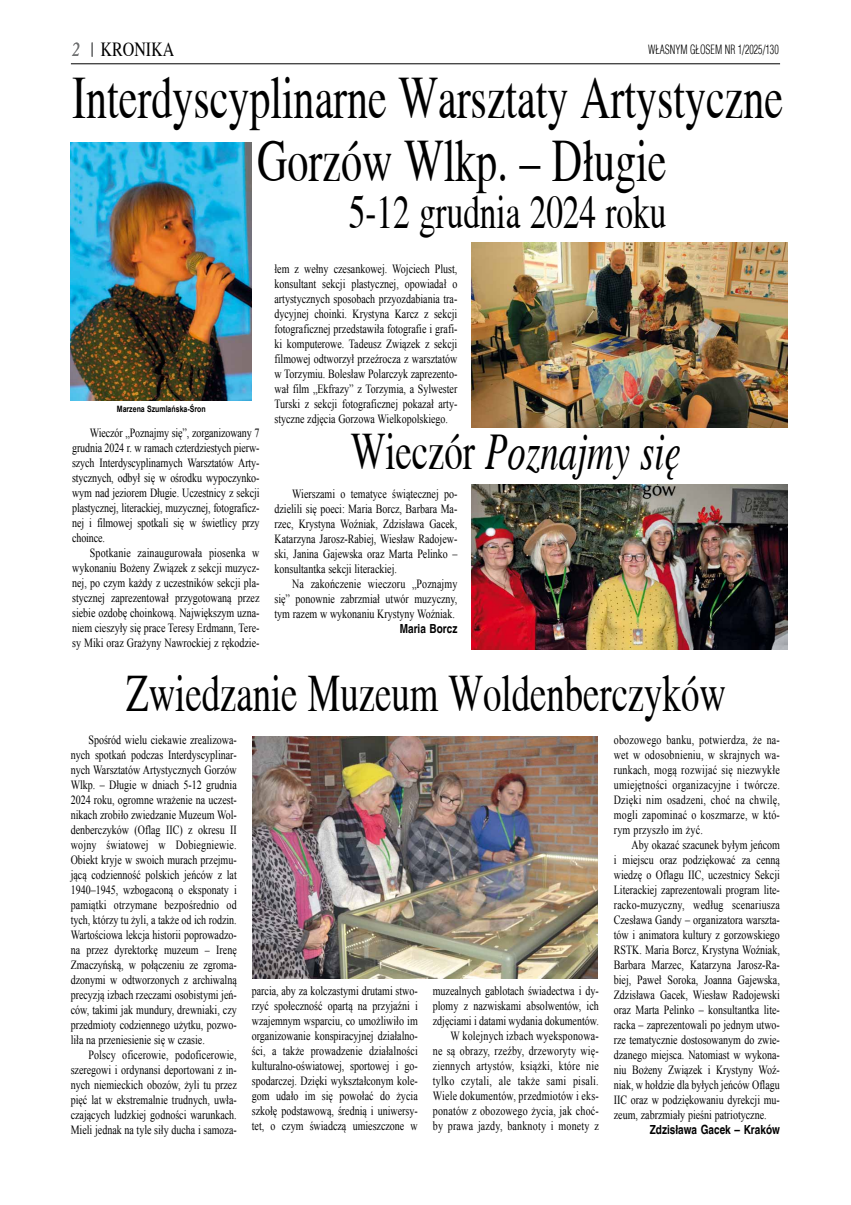
<style>
.page{position:relative;width:851px;height:1205px;background:#fff}
.page>*{position:absolute;margin:0;border:0;box-sizing:border-box;transform-origin:0 0}
.t1{font:60px/63.8px "Toronto";color:#000;scale:.7 1}
.t2{font:52.5px "Toronto";color:#000;scale:.7 1}
.t3{font:italic 52.5px "Toronto";color:#000;scale:.7 1}
.t4{font:47.5px "Toronto";color:#000;scale:.7 1}
.t5{font:20px "Toronto";color:#000;scale:.8 1}
.t6{font:12.5px/15px "Times New Roman";color:#000;text-align:justify;scale:.8 1}
.t7{font:12.5px/15px "Times New Roman";letter-spacing:.02em;color:#000;text-align:right;scale:.8 1}
.t8{font:700 12.5px "Switzerland";color:#000;scale:.8 1}
.t9{font:300 12.5px "Switzerland Cond";color:#000;scale:.8 1}
.t10{font:700 8.75px "Arial";color:#000;scale:.8 1}
.s1{font-style:italic;color:#707172}
.s2{font-style:normal}
.s3{font-family:"Toronto"}
</style>
<div class="page">
<hr style="left:71px;top:64px;width:709px;height:1px;background:#000">
<svg style="left:92px;top:43px;width:1px;height:14px"></svg>
<img style="left:253px;top:736px;width:344px;height:242px">
<img style="left:71px;top:143px;width:181px;height:257px">
<img style="left:471px;top:485px;width:316px;height:165px">
<img style="left:471px;top:243px;width:316px;height:184px">
<h3 class="t5" style="left:72px;top:38px;width:129px"><span class="s1">2</span> KRONIKA</h3>
<p class="t9" style="left:648px;top:42px;width:165px">W£ASNYM G£OSEM NR 1/2025/130</p>
<h1 class="t1" style="left:257px;top:66px;width:752px;text-indent:-185px">Interdyscyplinarne Warsztaty Artystyczne<br>Gorzów Wlkp. – Długie</h1>
<h3 class="t4" style="left:349px;top:185px;width:455px">5-12 grudnia 2024 roku</h3>
<p class="t10" style="left:117px;top:403px;width:113px">Marzena Szumlańska-Śron</p>
<p class="t6" style="left:72px;top:425px;width:236px;text-indent:18px">Wieczór „Poznajmy się”, zorganizowany 7 grudnia 2024 r. w ramach czterdziestych pierw&shy;szych Interdyscyplinarnych Warsztatów Arty&shy;stycznych, odbył się w ośrodku wypoczynko&shy;wym nad jeziorem Długie. Uczestnicy z sekcji plastycznej, literackiej, muzycznej, fotograficz&shy;nej i filmowej spotkali się w świetlicy przy choince.</p>
<p class="t6" style="left:72px;top:545px;width:236px;text-indent:18px">Spotkanie zainaugurowała piosenka w wykonaniu Bożeny Związek z sekcji muzycz&shy;nej, po czym każdy z uczestników sekcji pla&shy;stycznej zaprezentował przygotowaną przez siebie ozdobę choinkową. Największym uzna&shy;niem cieszyły się prace Teresy Erdmann, Tere&shy;sy Miki oraz Grażyny Nawrockiej z rękodzie-</p>
<p class="t6" style="left:274px;top:261px;width:230px">łem z wełny czesankowej. Wojciech Plust, konsultant sekcji plastycznej, opowiadał o artystycznych sposobach przyozdabiania tra&shy;dycyjnej choinki. Krystyna Karcz z sekcji fotograficznej przedstawiła fotografie i grafi&shy;ki komputerowe. Tadeusz Związek z sekcji filmowej odtworzył przeźrocza z warsztatów w Torzymiu. Bolesław Polarczyk zaprezento&shy;wał film „Ekfrazy” z Torzymia, a Sylwester Turski z sekcji fotograficznej pokazał arty&shy;styczne zdjęcia Gorzowa Wielkopolskiego.</p>
<h2 class="t3" style="left:350px;top:423px;width:473px"><span class="s2">Wieczór</span> Poznajmy się</h2>
<p class="t6" style="left:274px;top:486px;width:230px;text-indent:18px">Wierszami o tematyce świątecznej po&shy;dzielili się poeci: Maria Borcz, Barbara Ma&shy;rzec, Krystyna Woźniak, Zdzisława Gacek, Katarzyna Jarosz-Rabiej, Wiesław Radojew&shy;ski, Janina Gajewska oraz Marta Pelinko – konsultantka sekcji literackiej.</p>
<p class="t6" style="left:274px;top:576px;width:230px;text-indent:18px">Na zakończenie wieczoru „Poznajmy się” ponownie zabrzmiał utwór muzyczny, tym razem w wykonaniu Krystyny Woźniak.</p>
<p class="t8" style="left:400px;top:621px;width:73px">Maria Borcz</p>
<h2 class="t2" style="left:126px;top:664px;width:858px">Zwiedzanie Muzeum Woldenberczyków</h2>
<p class="t6" style="left:71px;top:732px;width:209px;text-indent:18px">Spośród wielu ciekawie zrealizowa&shy;nych spotkań podczas Interdyscyplinar&shy;nych Warsztatów Artystycznych Gorzów Wlkp. – Długie w dniach 5-12 grudnia 2024 roku, ogromne wrażenie na uczest&shy;nikach zrobiło zwiedzanie Muzeum Wol&shy;denberczyków (Oflag IIC) z okresu II wojny światowej w Dobiegniewie.<br>Obiekt kryje w swoich murach przejmu&shy;jącą codzienność polskich jeńców z lat 1940–1945, wzbogaconą o eksponaty i pamiątki otrzymane bezpośrednio od tych, którzy tu żyli, a także od ich rodzin.<br>Wartościowa lekcja historii poprowadzo&shy;na przez dyrektorkę muzeum <span class="s3">–</span> Irenę Zmaczyńską, w połączeniu ze zgroma&shy;dzonymi w odtworzonych z archiwalną precyzją izbach rzeczami osobistymi jeń&shy;ców, takimi jak mundury, drewniaki, czy przedmioty codziennego użytku, pozwo&shy;liła na przeniesienie się w czasie.</p>
<p class="t6" style="left:71px;top:1047px;width:209px;text-indent:18px">Polscy oficerowie, podoficerowie, szeregowi i ordynansi deportowani z in&shy;nych niemieckich obozów, żyli tu przez pięć lat w ekstremalnie trudnych, uwła&shy;czających ludzkiej godności warunkach.<br>Mieli jednak na tyle siły ducha i samoza-</p>
<p class="t6" style="left:252px;top:983px;width:209px">parcia, aby za kolczastymi drutami stwo&shy;rzyć społeczność opartą na przyjaźni i wzajemnym wsparciu, co umożliwiło im organizowanie konspiracyjnej działalno&shy;ści, a także prowadzenie działalności kulturalno-oświatowej, sportowej i go&shy;spodarczej. Dzięki wykształconym kole&shy;gom udało im się powołać do życia szkołę podstawową, średnią i uniwersy&shy;tet, o czym świadczą umieszczone w</p>
<p class="t7" style="left:433px;top:983px;width:209px">muzealnych gablotach świadectwa i dy&shy;plomy z nazwiskami absolwentów, ich zdjęciami i datami wydania dokumentów.<br>W kolejnych izbach wyeksponowa-<br>ne są obrazy, rzeźby, drzeworyty wię&shy;ziennych artystów, książki, które nie tylko czytali, ale także sami pisali.<br>Wiele dokumentów, przedmiotów i eks&shy;ponatów z obozowego życia, jak choć&shy;by prawa jazdy, banknoty i monety z</p>
<p class="t6" style="left:613px;top:732px;width:209px">obozowego banku, potwierdza, że na&shy;wet w odosobnieniu, w skrajnych wa&shy;runkach, mogą rozwijać się niezwykłe umiejętności organizacyjne i twórcze.<br>Dzięki nim osadzeni, choć na chwilę, mogli zapominać o koszmarze, w któ&shy;rym przyszło im żyć.</p>
<p class="t6" style="left:613px;top:837px;width:209px;text-indent:18px">Aby okazać szacunek byłym jeńcom i miejscu oraz podziękować za cenną wiedzę o Oflagu IIC, uczestnicy Sekcji Literackiej zaprezentowali program lite&shy;racko-muzyczny, według scenariusza Czesława Gandy – organizatora warszta&shy;tów i animatora kultury z gorzowskiego RSTK. Maria Borcz, Krystyna Woźniak, Barbara Marzec, Katarzyna Jarosz-Ra&shy;biej, Paweł Soroka, Joanna Gajewska, Zdzisława Gacek, Wiesław Radojewski oraz Marta Pelinko – konsultantka lite&shy;racka – zaprezentowali po jednym utwo&shy;rze tematycznie dostosowanym do zwie&shy;dzanego miejsca. Natomiast w wykona&shy;niu Bożeny Związek i Krystyny Woź&shy;niak, w hołdzie dla byłych jeńców Oflagu IIC oraz w podziękowaniu dyrekcji mu&shy;zeum, zabrzmiały pieśni patriotyczne.</p>
<p class="t8" style="left:649px;top:1122px;width:164px">Zdzisława Gacek – Kraków</p>
</div>
